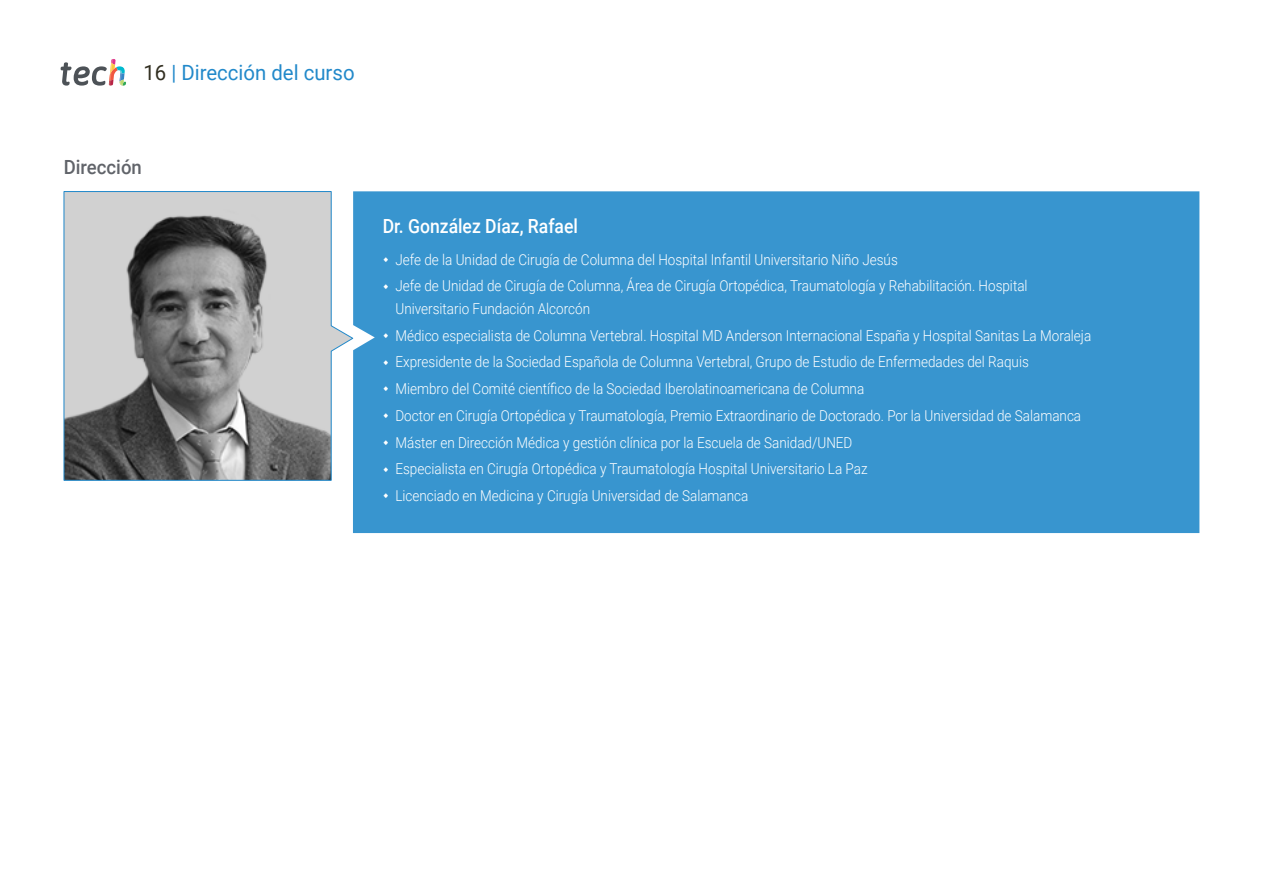
<style>
.page{position:relative;width:1263px;height:893px;background:#fff}
.page>*{position:absolute;margin:0;border:0;box-sizing:border-box;transform-origin:0 0}
.t1{font:21px "Roboto";color:#2289ca}
.t2{font:500 19.5px "Roboto";color:#fff;scale:.9 1}
.t3{font:500 19.5px "Roboto";color:#61646a;scale:.95 1}
.t4{font:300 15px/26.7px "Roboto";color:#fff;scale:.9 1}
.s1{color:#312e20}
</style>
<div class="page">
<svg style="left:61px;top:59px;width:65px;height:27px"></svg>
<div style="left:353px;top:191px;width:846px;height:342px;background:#3895cf"></div>
<svg style="left:64px;top:191px;width:289px;height:290px;background:#9fa0a1"></svg>
<svg style="left:384px;top:257px;width:4px;height:5px"></svg>
<svg style="left:384px;top:284px;width:4px;height:5px"></svg>
<svg style="left:384px;top:333px;width:4px;height:5px"></svg>
<svg style="left:384px;top:360px;width:4px;height:5px"></svg>
<svg style="left:384px;top:386px;width:4px;height:5px"></svg>
<svg style="left:384px;top:413px;width:4px;height:5px"></svg>
<svg style="left:384px;top:440px;width:4px;height:5px"></svg>
<svg style="left:384px;top:467px;width:4px;height:5px"></svg>
<svg style="left:384px;top:493px;width:4px;height:5px"></svg>
<h1 class="t1" style="left:144px;top:57px;width:213px"><span class="s1">16</span> | Dirección del curso</h1>
<h2 class="t3" style="left:64px;top:154px;width:84px">Dirección</h2>
<h2 class="t2" style="left:383px;top:212px;width:218px">Dr. González Díaz, Rafael</h2>
<p class="t4" style="left:395px;top:245px;width:704px">Jefe de la Unidad de Cirugía de Columna del Hospital Infantil Universitario Niño Jesús<br>Jefe de Unidad de Cirugía de Columna, Área de Cirugía Ortopédica, Traumatología y Rehabilitación. Hospital</p>
<p class="t4" style="left:395px;top:294px;width:774px">Universitario Fundación Alcorcón<br>Médico especialista de Columna Vertebral. Hospital MD Anderson Internacional España y Hospital Sanitas La Moraleja Expresidente de la Sociedad Española de Columna Vertebral, Grupo de Estudio de Enfermedades del Raquis<br>Miembro del Comité científico de la Sociedad Iberolatinoamericana de Columna<br>Doctor en Cirugía Ortopédica y Traumatología, Premio Extraordinario de Doctorado. Por la Universidad de Salamanca Máster en Dirección Médica y gestión clínica por la Escuela de Sanidad/UNED<br>Especialista en Cirugía Ortopédica y Traumatología Hospital Universitario La Paz<br>Licenciado en Medicina y Cirugía Universidad de Salamanca</p>
</div>
